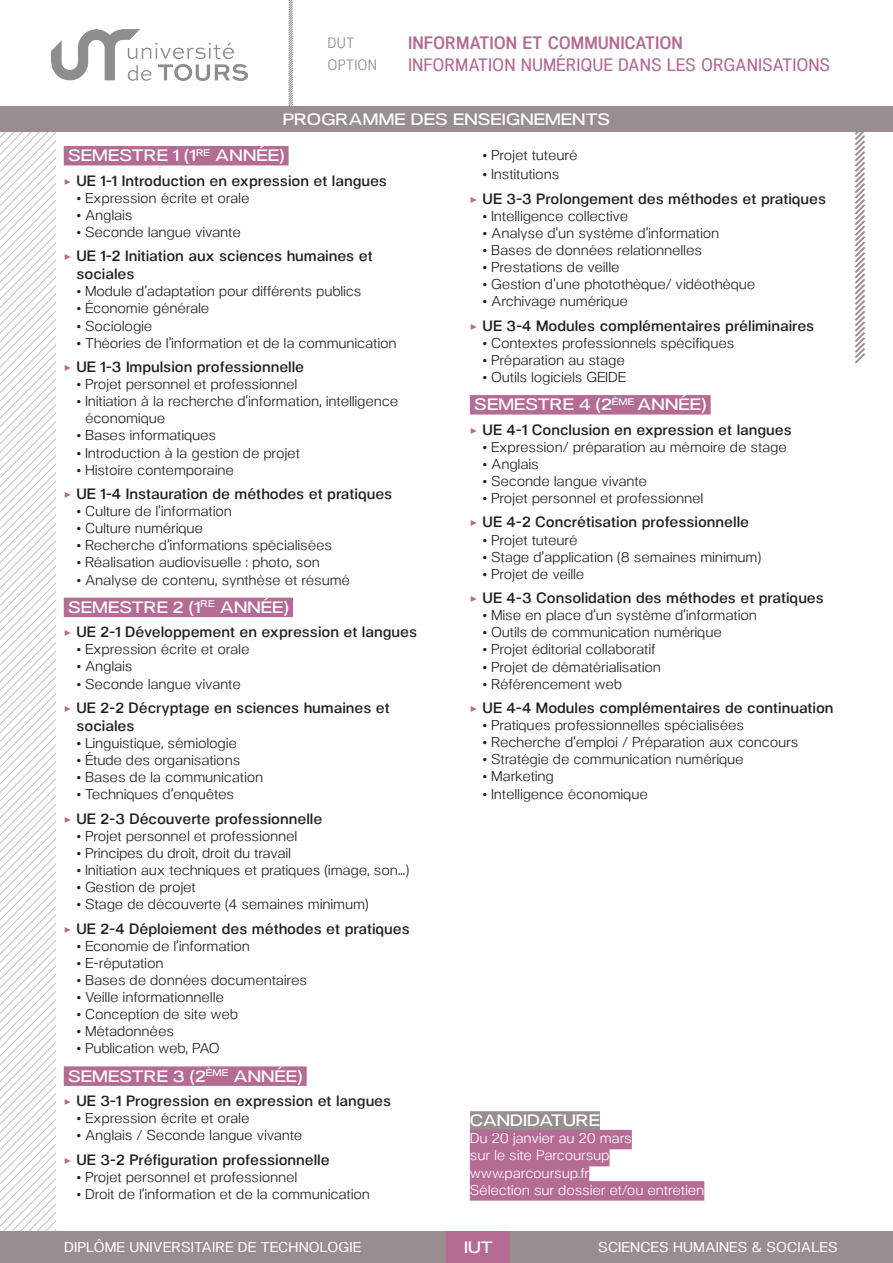
<style>
.page{position:relative;width:893px;height:1263px;background:#fff}
.page>*{position:absolute;margin:0;border:0;box-sizing:border-box;transform-origin:0 0}
.titre_Option_DUT_Tou{font:500 18px "Neo Gram Condensed";color:#b46b94}
.titre_formation_DUT{font:600 18px "Neo Gram Condensed";color:#b46b94}
.stabilo_DUT_Tours{font:600 16.5px "Neo Gram Extended";letter-spacing:.01em;color:#fff}
.prérequis_DUT_Tours{font:600 16.5px "Neo Gram Extended";color:#fff}
.t1{font:600 15px/18px "Neo Gram";color:#231f20}
.t2{font:15px/21.6px "Neo Gram Condensed";letter-spacing:.01em;color:#988e8e}
.t3{font:14.25px/17.1px "Neo Gram";letter-spacing:-.01em;color:#231f20}
.prérequis_DUT_Tours-2{font:14.25px/17.1px "Neo Gram";letter-spacing:-.01em;color:#fff}
.adresse{font:500 14.25px "Neo Gram";letter-spacing:.01em;color:#fff}
.s1{color:#b46b94}
</style>
<div class="page">
<svg style="left:0;top:132px;width:55px;height:1099px"></svg>
<svg style="left:855px;top:132px;width:10px;height:232px"></svg>
<div style="left:0;top:1231px;width:446px;height:32px;background:#988e8e"></div>
<div style="left:446px;top:1231px;width:64px;height:32px;background:#b46b94"></div>
<svg style="left:288px;top:0;width:5px;height:106px"></svg>
<img style="left:51px;top:30px;width:196px;height:51px">
<div style="left:0;top:106px;width:893px;height:26px;background:#988e8e"></div>
<div style="left:510px;top:1231px;width:383px;height:32px;background:#988e8e"></div>
<div style="left:64px;top:146px;width:225px;height:19px;background:#b46b94"></div>
<div style="left:64px;top:598px;width:229px;height:19px;background:#b46b94"></div>
<div style="left:64px;top:1066px;width:243px;height:20px;background:#b46b94"></div>
<div style="left:470px;top:395px;width:241px;height:20px;background:#b46b94"></div>
<div style="left:470px;top:1111px;width:130px;height:20px;background:#988e8e"></div>
<div style="left:470px;top:1130px;width:162px;height:19px;background:#b46b94"></div>
<div style="left:470px;top:1147px;width:140px;height:19px;background:#b46b94"></div>
<div style="left:470px;top:1164px;width:119px;height:19px;background:#b46b94"></div>
<div style="left:470px;top:1181px;width:234px;height:19px;background:#b46b94"></div>
<p class="t2" style="left:327px;top:31px;width:51px">DUT<br>OPTION</p>
<p class="titre_formation_DUT" style="left:408px;top:30px;width:276px">INFORMATION ET COMMUNICATION</p>
<p class="titre_Option_DUT_Tou" style="left:408px;top:52px;width:424px">INFORMATION NUMÉRIQUE DANS LES ORGANISATIONS</p>
<p class="stabilo_DUT_Tours" style="left:283px;top:108px;width:329px">PROGRAMME DES ENSEIGNEMENTS</p>
<p class="stabilo_DUT_Tours" style="left:68px;top:143px;width:218px">SEMESTRE 1 (1<sup>RE</sup> ANNÉE)</p>
<p class="t1" style="left:64px;top:170px;width:325px"><span class="s1">✓</span> UE 1-1 Introduction en expression et langues</p>
<p class="t3" style="left:77px;top:188px;width:174px">• Expression écrite et orale</p>
<p class="t3" style="left:77px;top:205px;width:58px">• Anglais</p>
<p class="t3" style="left:77px;top:222px;width:166px">• Seconde langue vivante</p>
<p class="t1" style="left:77px;top:246px;width:298px;text-indent:-13px"><span class="s1">✓</span> UE 1-2 Initiation aux sciences humaines et sociales</p>
<p class="t3" style="left:77px;top:282px;width:286px">• Module d’adaptation pour différents publics</p>
<p class="t3" style="left:77px;top:299px;width:134px">• Économie générale</p>
<p class="t3" style="left:77px;top:316px;width:77px">• Sociologie</p>
<p class="t3" style="left:77px;top:333px;width:322px">• Théories de l’information et de la communication</p>
<p class="t1" style="left:64px;top:357px;width:242px"><span class="s1">✓</span> UE 1-3 Impulsion professionnelle</p>
<p class="t3" style="left:77px;top:375px;width:222px">• Projet personnel et professionnel</p>
<p class="t3" style="left:85px;top:392px;width:315px;text-indent:-9px">• Initiation à la recherche d’information, intelligence économique</p>
<p class="t3" style="left:77px;top:426px;width:141px">• Bases informatiques</p>
<p class="t3" style="left:77px;top:443px;width:225px">• Introduction à la gestion de projet</p>
<p class="t3" style="left:77px;top:460px;width:159px">• Histoire contemporaine</p>
<p class="t1" style="left:64px;top:484px;width:330px"><span class="s1">✓</span> UE 1-4 Instauration de méthodes et pratiques</p>
<p class="t3" style="left:77px;top:502px;width:157px">• Culture de l’information</p>
<p class="t3" style="left:77px;top:519px;width:128px">• Culture numérique</p>
<p class="t3" style="left:77px;top:536px;width:257px">• Recherche d’informations spécialisées</p>
<p class="t3" style="left:77px;top:553px;width:245px">• Réalisation audiovisuelle : photo, son</p>
<p class="t3" style="left:77px;top:570px;width:275px">• Analyse de contenu, synthèse et résumé</p>
<p class="stabilo_DUT_Tours" style="left:68px;top:595px;width:222px">SEMESTRE 2 (1<sup>RE</sup> ANNÉE)</p>
<p class="t1" style="left:64px;top:622px;width:355px"><span class="s1">✓</span> UE 2-1 Développement en expression et langues</p>
<p class="t3" style="left:77px;top:640px;width:174px">• Expression écrite et orale</p>
<p class="t3" style="left:77px;top:657px;width:58px">• Anglais</p>
<p class="t3" style="left:77px;top:674px;width:166px">• Seconde langue vivante</p>
<p class="t1" style="left:77px;top:698px;width:315px;text-indent:-13px"><span class="s1">✓</span> UE 2-2 Décryptage en sciences humaines et sociales</p>
<p class="t3" style="left:77px;top:734px;width:162px">• Linguistique, sémiologie</p>
<p class="t3" style="left:77px;top:751px;width:165px">• Étude des organisations</p>
<p class="t3" style="left:77px;top:768px;width:188px">• Bases de la communication</p>
<p class="t3" style="left:77px;top:785px;width:159px">• Techniques d’enquêtes</p>
<p class="t1" style="left:64px;top:808px;width:260px"><span class="s1">✓</span> UE 2-3 Découverte professionnelle</p>
<p class="t3" style="left:77px;top:826px;width:222px">• Projet personnel et professionnel</p>
<p class="t3" style="left:77px;top:843px;width:216px">• Principes du droit, droit du travail</p>
<p class="t3" style="left:77px;top:860px;width:334px">• Initiation aux techniques et pratiques (image, son…)</p>
<p class="t3" style="left:77px;top:878px;width:121px">• Gestion de projet</p>
<p class="t3" style="left:77px;top:895px;width:294px">• Stage de découverte (4 semaines minimum)</p>
<p class="t1" style="left:64px;top:918px;width:347px"><span class="s1">✓</span> UE 2-4 Déploiement des méthodes et pratiques</p>
<p class="t3" style="left:77px;top:936px;width:175px">• Economie de l’information</p>
<p class="t3" style="left:77px;top:953px;width:89px">• E-réputation</p>
<p class="t3" style="left:77px;top:970px;width:232px">• Bases de données documentaires</p>
<p class="t3" style="left:77px;top:987px;width:149px">• Veille informationnelle</p>
<p class="t3" style="left:77px;top:1005px;width:163px">• Conception de site web</p>
<p class="t3" style="left:77px;top:1022px;width:99px">• Métadonnées</p>
<p class="t3" style="left:77px;top:1039px;width:145px">• Publication web, PAO</p>
<p class="stabilo_DUT_Tours" style="left:68px;top:1064px;width:236px">SEMESTRE 3 (2<sup>ÈME</sup> ANNÉE)</p>
<p class="t1" style="left:64px;top:1091px;width:329px"><span class="s1">✓</span> UE 3-1 Progression en expression et langues</p>
<p class="t3" style="left:77px;top:1109px;width:174px">• Expression écrite et orale</p>
<p class="t3" style="left:77px;top:1126px;width:227px">• Anglais / Seconde langue vivante</p>
<p class="t1" style="left:64px;top:1149px;width:267px"><span class="s1">✓</span> UE 3-2 Préfiguration professionnelle</p>
<p class="t3" style="left:77px;top:1167px;width:222px">• Projet personnel et professionnel</p>
<p class="t3" style="left:77px;top:1184px;width:295px">• Droit de l’information et de la communication</p>
<p class="t3" style="left:483px;top:145px;width:96px">• Projet tuteuré</p>
<p class="t3" style="left:483px;top:165px;width:78px">• Institutions</p>
<p class="t1" style="left:470px;top:188px;width:358px"><span class="s1">✓</span> UE 3-3 Prolongement des méthodes et pratiques</p>
<p class="t3" style="left:483px;top:206px;width:147px">• Intelligence collective</p>
<p class="t3" style="left:483px;top:223px;width:238px">• Analyse d’un système d’information</p>
<p class="t3" style="left:483px;top:241px;width:221px">• Bases de données relationnelles</p>
<p class="t3" style="left:483px;top:258px;width:138px">• Prestations de veille</p>
<p class="t3" style="left:483px;top:275px;width:274px">• Gestion d’une photothèque/ vidéothèque</p>
<p class="t3" style="left:483px;top:292px;width:147px">• Archivage numérique</p>
<p class="t1" style="left:470px;top:315px;width:346px"><span class="s1">✓</span> UE 3-4 Modules complémentaires préliminaires</p>
<p class="t3" style="left:483px;top:333px;width:253px">• Contextes professionnels spécifiques</p>
<p class="t3" style="left:483px;top:350px;width:144px">• Préparation au stage</p>
<p class="t3" style="left:483px;top:368px;width:145px">• Outils logiciels GEIDE</p>
<p class="stabilo_DUT_Tours" style="left:474px;top:393px;width:234px">SEMESTRE 4 (2<sup>ÈME</sup> ANNÉE)</p>
<p class="t1" style="left:470px;top:419px;width:323px"><span class="s1">✓</span> UE 4-1 Conclusion en expression et langues</p>
<p class="t3" style="left:483px;top:437px;width:306px">• Expression/ préparation au mémoire de stage</p>
<p class="t3" style="left:483px;top:454px;width:58px">• Anglais</p>
<p class="t3" style="left:483px;top:471px;width:166px">• Seconde langue vivante</p>
<p class="t3" style="left:483px;top:489px;width:222px">• Projet personnel et professionnel</p>
<p class="t1" style="left:470px;top:512px;width:281px"><span class="s1">✓</span> UE 4-2 Concrétisation professionnelle</p>
<p class="t3" style="left:483px;top:530px;width:96px">• Projet tuteuré</p>
<p class="t3" style="left:483px;top:547px;width:280px">• Stage d’application (8 semaines minimum)</p>
<p class="t3" style="left:483px;top:564px;width:103px">• Projet de veille</p>
<p class="t1" style="left:470px;top:588px;width:356px"><span class="s1">✓</span> UE 4-3 Consolidation des méthodes et pratiques</p>
<p class="t3" style="left:483px;top:606px;width:276px">• Mise en place d’un système d’information</p>
<p class="t3" style="left:483px;top:623px;width:241px">• Outils de communication numérique</p>
<p class="t3" style="left:483px;top:640px;width:174px">• Projet éditorial collaboratif</p>
<p class="t3" style="left:483px;top:657px;width:180px">• Projet de dématérialisation</p>
<p class="t3" style="left:483px;top:674px;width:141px">• Référencement web</p>
<p class="t1" style="left:470px;top:698px;width:365px"><span class="s1">✓</span> UE 4-4 Modules complémentaires de continuation</p>
<p class="t3" style="left:483px;top:716px;width:263px">• Pratiques professionnelles spécialisées</p>
<p class="t3" style="left:483px;top:733px;width:317px">• Recherche d’emploi / Préparation aux concours</p>
<p class="t3" style="left:483px;top:750px;width:262px">• Stratégie de communication numérique</p>
<p class="t3" style="left:483px;top:767px;width:73px">• Marketing</p>
<p class="t3" style="left:483px;top:784px;width:167px">• Intelligence économique</p>
<p class="prérequis_DUT_Tours" style="left:470px;top:1108px;width:131px">CANDIDATURE</p>
<p class="prérequis_DUT_Tours-2" style="left:470px;top:1129px;width:163px">Du 20 janvier au 20 mars</p>
<p class="prérequis_DUT_Tours-2" style="left:470px;top:1146px;width:236px">sur le site Parcoursup www.parcoursup.fr<br>Sélection sur dossier et/ou entretien</p>
<p class="adresse" style="left:64px;top:1237px;width:298px">DIPLÔME UNIVERSITAIRE DE TECHNOLOGIE</p>
<p class="stabilo_DUT_Tours" style="left:464px;top:1235px;width:30px">IUT</p>
<p class="adresse" style="left:598px;top:1237px;width:241px">SCIENCES HUMAINES &amp; SOCIALES</p>
</div>
